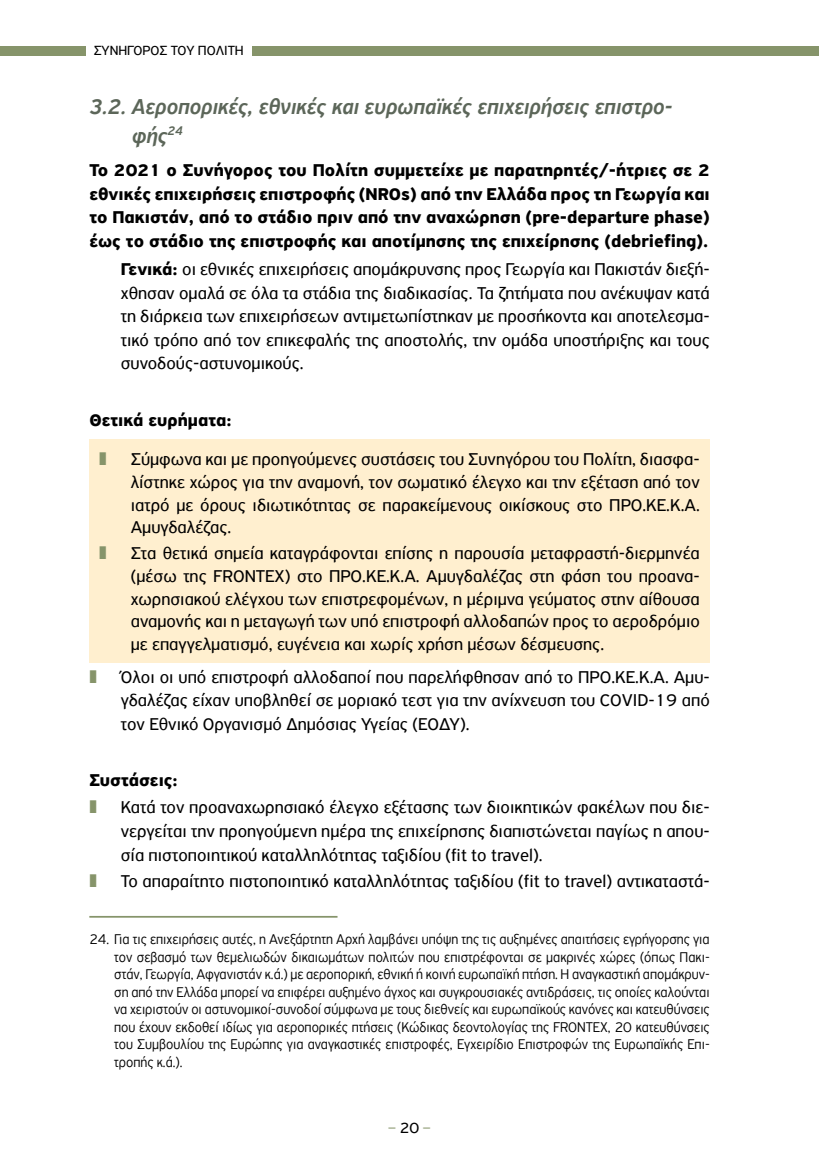
<style>
.page{position:relative;width:819px;height:1166px;background:#fff}
.page>*{position:absolute;margin:0;border:0;box-sizing:border-box;transform-origin:0 0}
.t1{font:italic 500 22.75px/28.7px "PF Highway Sans Pro";color:#5c6659;scale:.95 1}
.t2{font:18.03px/23.4px "PF Highway Sans Pro";color:#000;text-align:justify}
.t3{font:700 18.03px/23.4px "PF Highway Sans Pro";color:#000;text-align:justify}
.t4{font:15.75px "PF Highway Sans Pro";color:#86946a}
.t5{font:300 14.88px/17.5px "PF Highway Sans Pro";color:#000;text-align:justify;scale:.95 1}
.t6{font:14px "PF Highway Sans Pro";color:#000}
.s1{font-weight:700}
.s2{color:#000}
</style>
<div class="page">
<div style="left:0;top:46px;width:819px;height:10px;background:#86946a"></div>
<div style="left:87px;top:42px;width:165px;height:15px;background:#fff"></div>
<div style="left:89px;top:439px;width:620px;height:223px;background:#ffefcf"></div>
<hr style="left:89px;top:916px;width:248px;height:1px;background:#86946a">
<p class="t6" style="left:94px;top:42px;width:152px">ΣΥΝΗΓΟΡΟΣ ΤΟΥ ΠΟΛΙΤΗ</p>
<p class="t1" style="left:132px;top:93px;width:570px;text-indent:-43px">3.2. Αεροπορικές, εθνικές και ευρωπαϊκές επιχειρήσεις επιστρο&shy;φής<sup>24</sup></p>
<p class="t3" style="left:89px;top:159px;width:622px">Το 2021 ο Συνήγορος του Πολίτη συμμετείχε με παρατηρητές/-ήτριες σε 2 εθνικές επιχειρήσεις επιστροφής (NROs) από την Ελλάδα προς τη Γεωργία και το Πακιστάν, από το στάδιο πριν από την αναχώρηση (pre-departure phase) έως το στάδιο της επιστροφής και αποτίμησης της επιχείρησης (debriefing).</p>
<p class="t2" style="left:121px;top:258px;width:590px"><span class="s1">Γενικά:</span> οι εθνικές επιχειρήσεις απομάκρυνσης προς Γεωργία και Πακιστάν διεξή&shy;χθησαν ομαλά σε όλα τα στάδια της διαδικασίας. Τα ζητήματα που ανέκυψαν κατά τη διάρκεια των επιχειρήσεων αντιμετωπίστηκαν με προσήκοντα και αποτελεσμα&shy;τικό τρόπο από τον επικεφαλής της αποστολής, την ομάδα υποστήριξης και τους συνοδούς-αστυνομικούς.</p>
<p class="t3" style="left:89px;top:409px;width:144px">Θετικά ευρήματα:</p>
<p class="t2" style="left:131px;top:448px;width:570px;line-height:22.8px">Σύμφωνα και με προηγούμενες συστάσεις του Συνηγόρου του Πολίτη, διασφα&shy;λίστηκε χώρος για την αναμονή, τον σωματικό έλεγχο και την εξέταση από τον ιατρό με όρους ιδιωτικότητας σε παρακείμενους οικίσκους στο ΠΡΟ.ΚΕ.Κ.Α.<br>Αμυγδαλέζας.</p>
<p class="t2" style="left:131px;top:542px;width:570px;line-height:22.8px">Στα θετικά σημεία καταγράφονται επίσης η παρουσία μεταφραστή-διερμηνέα (μέσω της FRONTEX) στο ΠΡΟ.ΚΕ.Κ.Α. Αμυγδαλέζας στη φάση του προανα&shy;χωρησιακού ελέγχου των επιστρεφομένων, η μέριμνα γεύματος στην αίθουσα αναμονής και η μεταγωγή των υπό επιστροφή αλλοδαπών προς το αεροδρόμιο με επαγγελματισμό, ευγένεια και χωρίς χρήση μέσων δέσμευσης.</p>
<p class="t2" style="left:121px;top:665px;width:590px">Όλοι οι υπό επιστροφή αλλοδαποί που παρελήφθησαν από το ΠΡΟ.ΚΕ.Κ.Α. Αμυ&shy;γδαλέζας είχαν υποβληθεί σε μοριακό τεστ για την ανίχνευση του COVID-19 από τον Εθνικό Οργανισμό Δημόσιας Υγείας (ΕΟΔΥ).</p>
<p class="t3" style="left:89px;top:769px;width:90px">Συστάσεις:</p>
<p class="t2" style="left:121px;top:796px;width:590px">Κατά τον προαναχωρησιακό έλεγχο εξέτασης των διοικητικών φακέλων που διε&shy;νεργείται την προηγούμενη ημέρα της επιχείρησης διαπιστώνεται παγίως η απου&shy;σία πιστοποιητικού καταλληλότητας ταξιδίου (fit to travel).</p>
<p class="t2" style="left:121px;top:869px;width:590px">Το απαραίτητο πιστοποιητικό καταλληλότητας ταξιδίου (fit to travel) αντικαταστά-</p>
<p class="t5" style="left:114px;top:930px;width:628px;text-indent:-25px">24. Για τις επιχειρήσεις αυτές, η Ανεξάρτητη Αρχή λαμβάνει υπόψη της τις αυξημένες απαιτήσεις εγρήγορσης για τον σεβασμό των θεμελιωδών δικαιωμάτων πολιτών που επιστρέφονται σε μακρινές χώρες (όπως Πακι&shy;στάν, Γεωργία, Αφγανιστάν κ.ά.) με αεροπορική, εθνική ή κοινή ευρωπαϊκή πτήση. Η αναγκαστική απομάκρυν&shy;ση από την Ελλάδα μπορεί να επιφέρει αυξημένο άγχος και συγκρουσιακές αντιδράσεις, τις οποίες καλούνται να χειριστούν οι αστυνομικοί-συνοδοί σύμφωνα με τους διεθνείς και ευρωπαϊκούς κανόνες και κατευθύνσεις που έχουν εκδοθεί ιδίως για αεροπορικές πτήσεις (Κώδικας δεοντολογίας της FRONTEX, 20 κατευθύνσεις του Συμβουλίου της Ευρώπης για αναγκαστικές επιστροφές, Εγχειρίδιο Επιστροφών της Ευρωπαϊκής Επι&shy;τροπής κ.ά.).</p>
<p class="t4" style="left:388px;top:1119px;width:44px">– <span class="s2">20</span> –</p>
</div>
